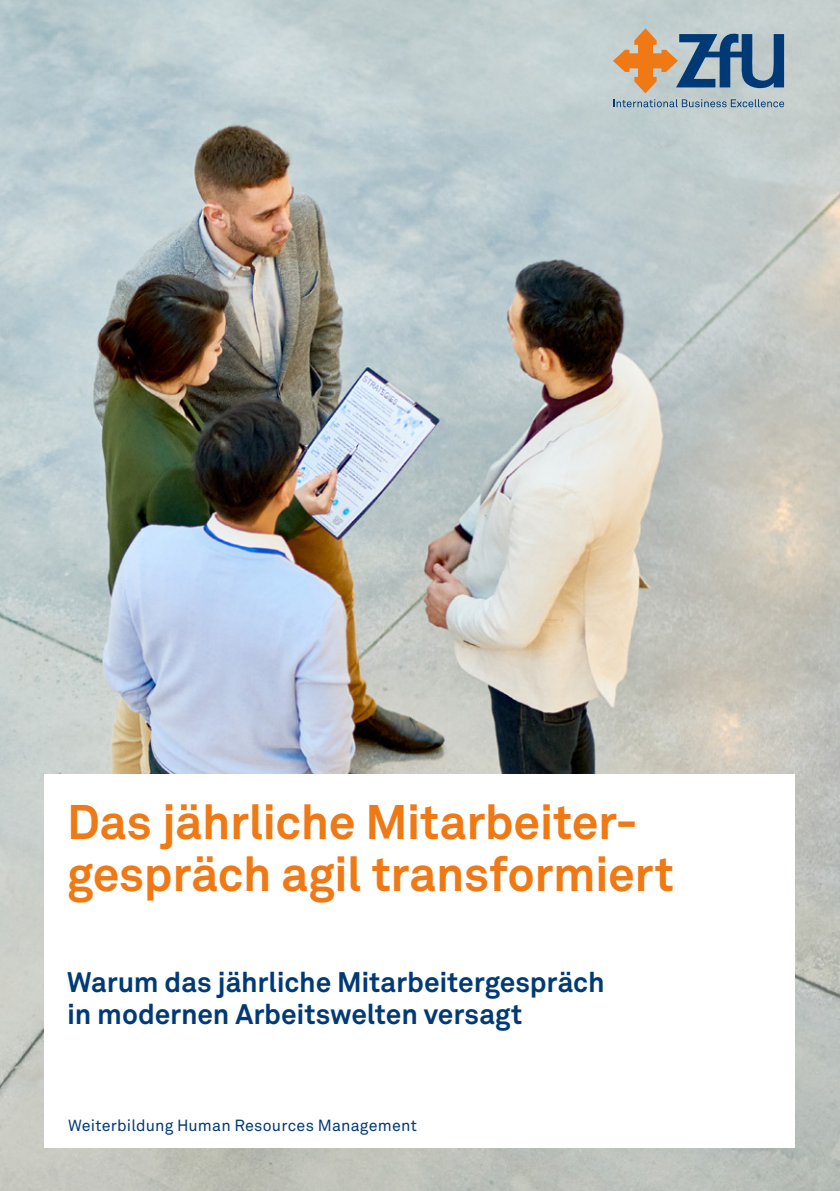
<style>
.page{position:relative;width:840px;height:1191px;background:#fff}
.page>*{position:absolute;margin:0;border:0;box-sizing:border-box;transform-origin:0 0}
.t1{font:700 48px/52px "Akkurat Office";letter-spacing:-.01em;color:#ef7914}
.t2{font:700 28px/32px "Akkurat Office";letter-spacing:-.005em;color:#003a76}
.t3{font:16px "Akkurat Office";letter-spacing:.01em;color:#003a76}
</style>
<div class="page">
<img style="left:0;top:0;width:839px;height:1191px">
<svg style="left:612px;top:28px;width:171px;height:65px;background:#939899"></svg>
<svg style="left:613px;top:99px;width:170px;height:8px"></svg>
<div style="left:44px;top:774px;width:750px;height:373px;background:#fff"></div>
<h1 class="t1" style="left:67px;top:796px;width:608px">Das jährliche Mitarbeiter&shy;gespräch agil transformiert</h1>
<p class="t2" style="left:67px;top:966px;width:538px">Warum das jährliche Mitarbeitergespräch in modernen Arbeitswelten versagt</p>
<p class="t3" style="left:68px;top:1116px;width:350px">Weiterbildung Human Resources Management</p>
</div>
